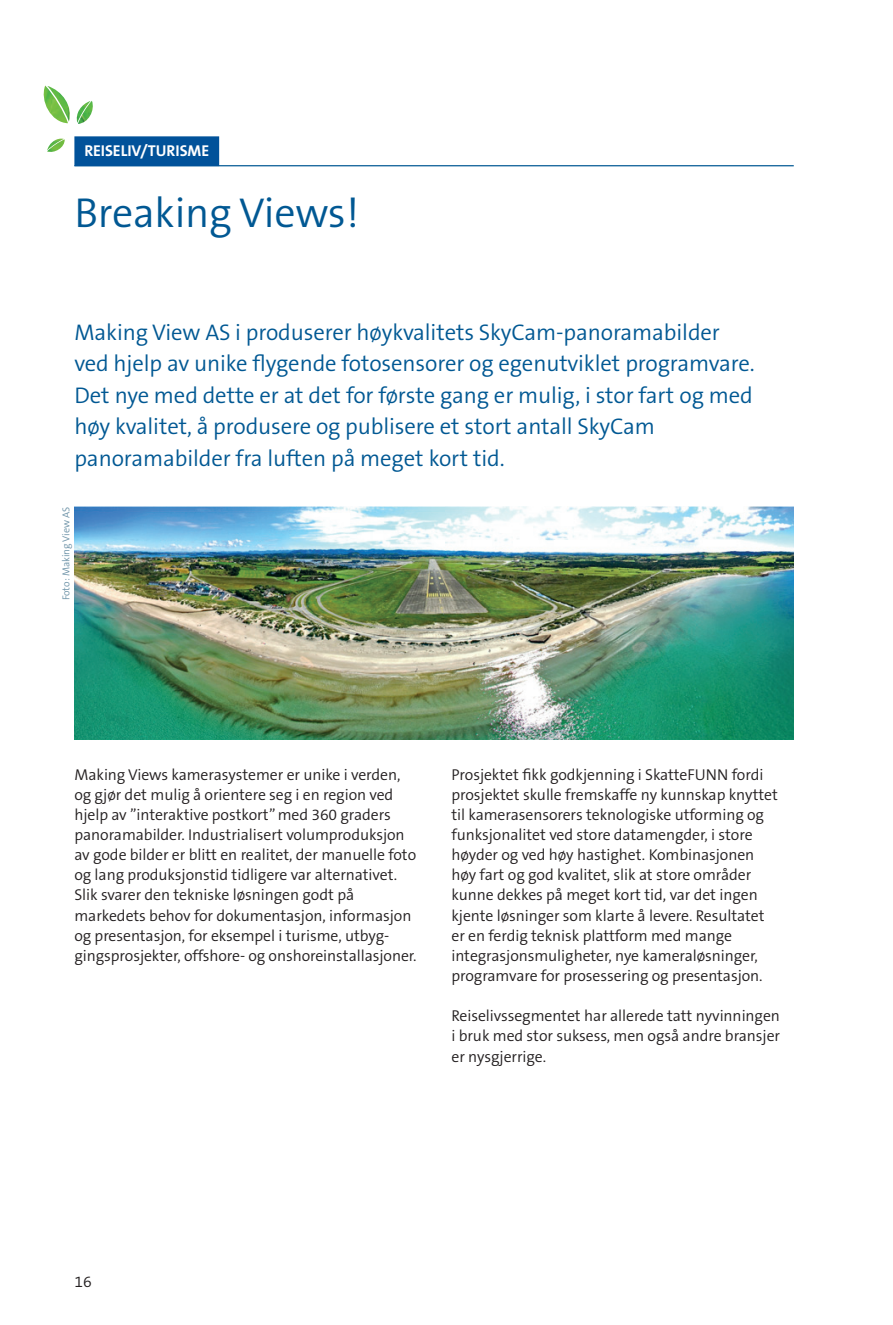
<style>
.page{position:relative;width:893px;height:1325px;background:#fff}
.page>*{position:absolute;margin:0;border:0;box-sizing:border-box;transform-origin:0 0}
.t1{font:300 42px "The Sans B4";letter-spacing:-.005em;color:#015893}
.t2{font:300 22.75px/31.5px "The Sans B4";letter-spacing:-.005em;color:#015893}
.t3{font:300 15.75px/20.1px "The Sans B4";letter-spacing:-.005em;color:#231f20}
.t4{font:700 15.75px "The Sans B7";letter-spacing:-.005em;color:#fff}
.t5{font:300 10.15px "The Sans B4";letter-spacing:-.005em;color:#6c92a7}
</style>
<div class="page">
<hr style="left:74px;top:165px;width:720px;height:1px;background:#015893">
<div style="left:74px;top:136px;width:145px;height:30px;background:#01529a"></div>
<svg style="left:59px;top:123px;width:42px;height:43px"></svg>
<img style="left:43px;top:85px;width:25px;height:38px">
<img style="left:47px;top:86px;width:23px;height:36px">
<img style="left:47px;top:139px;width:18px;height:15px">
<img style="left:47px;top:139px;width:17px;height:11px">
<img style="left:78px;top:101px;width:17px;height:23px">
<img style="left:76px;top:101px;width:15px;height:22px">
<img style="left:74px;top:506px;width:720px;height:233px">
<p class="t4" style="left:84px;top:143px;width:126px">REISELIV/TURISME</p>
<h1 class="t1" style="left:74px;top:191px;width:286px">Breaking Views!</h1>
<p class="t2" style="left:74px;top:317px;width:682px">Making View AS i produserer høykvalitets SkyCam-panoramabilder ved hjelp av unike flygende fotosensorer og egenutviklet programvare.<br>Det nye med dette er at det for første gang er mulig, i stor fart og med høy kvalitet, å produsere og publisere et stort antall SkyCam panoramabilder fra luften på meget kort tid.</p>
<p class="t5" style="left:61px;top:600px;width:95px;rotate:-90deg">Foto: Making View AS</p>
<p class="t3" style="left:74px;top:765px;width:344px">Making Views kamerasystemer er unike i verden, og gjør det mulig å orientere seg i en region ved hjelp av ”interaktive postkort” med 360 graders panoramabilder. Industrialisert volumproduksjon av gode bilder er blitt en realitet, der manuelle foto og lang produksjonstid tidligere var alternativet.<br>Slik svarer den tekniske løsningen godt på markedets behov for dokumentasjon, informasjon og presentasjon, for eksempel i turisme, utbyg&shy;gingsprosjekter, offshore- og onshoreinstallasjoner.</p>
<p class="t3" style="left:451px;top:765px;width:328px">Prosjektet fikk godkjenning i SkatteFUNN fordi prosjektet skulle fremskaffe ny kunnskap knyttet til kamerasensorers teknologiske utforming og funksjonalitet ved store datamengder, i store høyder og ved høy hastighet. Kombinasjonen høy fart og god kvalitet, slik at store områder kunne dekkes på meget kort tid, var det ingen kjente løsninger som klarte å levere. Resultatet er en ferdig teknisk plattform med mange integrasjonsmuligheter, nye kameraløsninger, programvare for prosessering og presentasjon.</p>
<p class="t3" style="left:451px;top:1006px;width:330px;text-align:justify">Reiselivssegmentet har allerede tatt nyvinningen i bruk med stor suksess, men også andre bransjer er nysgjerrige.</p>
<p class="t3" style="left:74px;top:1272px;width:19px">16</p>
</div>
